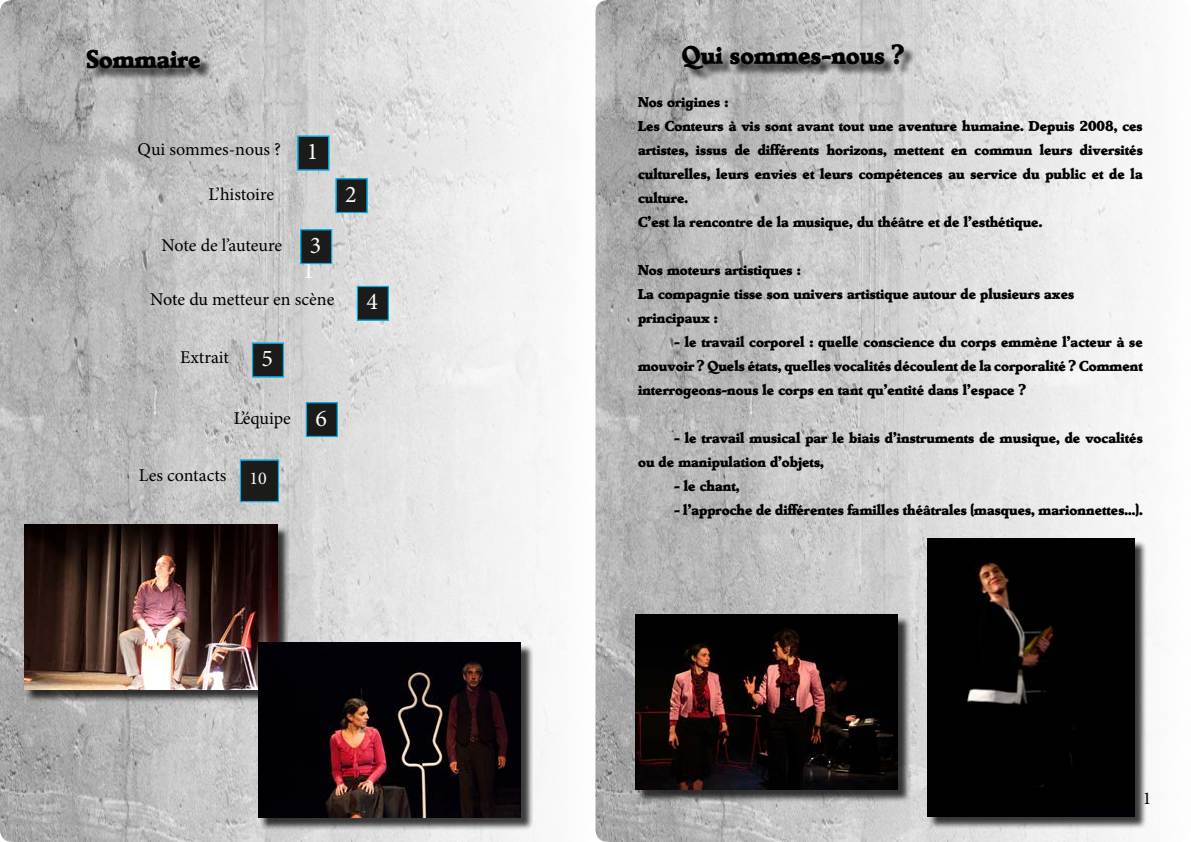
<style>
.page{position:relative;width:1191px;height:842px;background:#fff}
.page>*{position:absolute;margin:0;border:0;box-sizing:border-box;transform-origin:0 0}
.t1{font:25px "Detente";color:#000;scale:.96 1}
.t2{font:24px "Minion Pro";color:#fbfbfb}
.t3{font:18px "Minion Pro";color:#000}
.t4{font:18px "Minion Pro";color:#fbfbfb}
.t5{font:14px/24px "Detente";color:#000}
.s1{font-size:24px;color:#fbfbfb}
</style>
<div class="page">
<img style="left:0;top:0;width:1160px;height:842px">
<div style="left:683px;top:46px;width:233px;height:35px;background:#000;opacity:.75"></div>
<div style="left:88px;top:52px;width:124px;height:28px;background:#000;opacity:.75"></div>
<svg style="left:300px;top:138px;width:27px;height:30px"></svg>
<div style="left:298px;top:136px;width:31px;height:34px;border:1px solid #00ade6"></div>
<svg style="left:336px;top:181px;width:31px;height:32px"></svg>
<svg style="left:300px;top:230px;width:32px;height:34px"></svg>
<svg style="left:357px;top:286px;width:31px;height:32px"></svg>
<svg style="left:254px;top:345px;width:27px;height:30px"></svg>
<div style="left:252px;top:343px;width:31px;height:34px;border:1px solid #00ade6"></div>
<svg style="left:306px;top:402px;width:31px;height:35px"></svg>
<svg style="left:240px;top:460px;width:39px;height:42px"></svg>
<div style="left:240px;top:460px;width:38px;height:41px;border:1px solid #00ade6"></div>
<div style="left:26px;top:526px;width:264px;height:176px;background:#000;opacity:.75"></div>
<img style="left:24px;top:524px;width:254px;height:166px">
<div style="left:929px;top:540px;width:218px;height:289px;background:#000;opacity:.75"></div>
<div style="left:927px;top:539px;width:207px;height:277px;background:#010101"></div>
<div style="left:637px;top:616px;width:273px;height:186px;background:#000;opacity:.75"></div>
<img style="left:635px;top:615px;width:263px;height:175px">
<div style="left:260px;top:644px;width:273px;height:186px;background:#000;opacity:.75"></div>
<img style="left:258px;top:643px;width:263px;height:175px">
<h1 class="t1" style="left:86px;top:44px;width:121px">Sommaire</h1>
<p class="t3" style="left:137px;top:137px;width:182px">Qui sommes-nous ? <span class="s1">1</span></p>
<p class="t3" style="left:208px;top:182px;width:67px">L’histoire</p>
<p class="t3" style="left:162px;top:233px;width:122px">Note de l’auteure</p>
<h2 class="t2" style="left:310px;top:229px;width:13px">3</h2>
<h2 class="t2" style="left:303px;top:254px;width:13px">1</h2>
<p class="t3" style="left:150px;top:287px;width:185px">Note du metteur en scène</p>
<h2 class="t2" style="left:345px;top:178px;width:13px">2</h2>
<h2 class="t2" style="left:366px;top:286px;width:13px">4</h2>
<p class="t3" style="left:180px;top:345px;width:50px">Extrait</p>
<h2 class="t2" style="left:261px;top:342px;width:13px">5</h2>
<p class="t3" style="left:234px;top:406px;width:58px">L’équipe</p>
<p class="t3" style="left:139px;top:463px;width:89px">Les contacts</p>
<p class="t4" style="left:249px;top:466px;width:19px">10</p>
<h2 class="t2" style="left:315px;top:402px;width:13px">6</h2>
<h1 class="t1" style="left:682px;top:40px;width:233px">Qui sommes-nous ?</h1>
<p class="t5" style="left:638px;top:90px;width:506px">Nos origines :<br>Les Conteurs à vis sont avant tout une aventure humaine. Depuis 2008, ces artistes, issus de différents horizons, mettent en commun leurs diversités culturelles, leurs envies et leurs compétences au service du public et de la culture.<br>C’est la rencontre de la musique, du théâtre et de l’esthétique.</p>
<p class="t5" style="left:638px;top:258px;width:438px">Nos moteurs artistiques :<br>La compagnie tisse son univers artistique autour de plusieurs axes principaux :</p>
<p class="t5" style="left:638px;top:330px;width:506px;text-align:justify;text-indent:36px">- le travail corporel : quelle conscience du corps emmène l’acteur à se mouvoir ? Quels états, quelles vocalités découlent de la corporalité ? Comment interrogeons-nous le corps en tant qu’entité dans l’espace ?</p>
<p class="t5" style="left:638px;top:426px;width:506px;text-indent:36px">- le travail musical par le biais d’instruments de musique, de vocalités ou de manipulation d’objets,</p>
<p class="t5" style="left:674px;top:474px;width:67px">- le chant,</p>
<p class="t5" style="left:674px;top:498px;width:470px">- l’approche de différentes familles théâtrales (masques, marionnettes...).</p>
<p class="t3" style="left:1142px;top:786px;width:10px">1</p>
</div>
